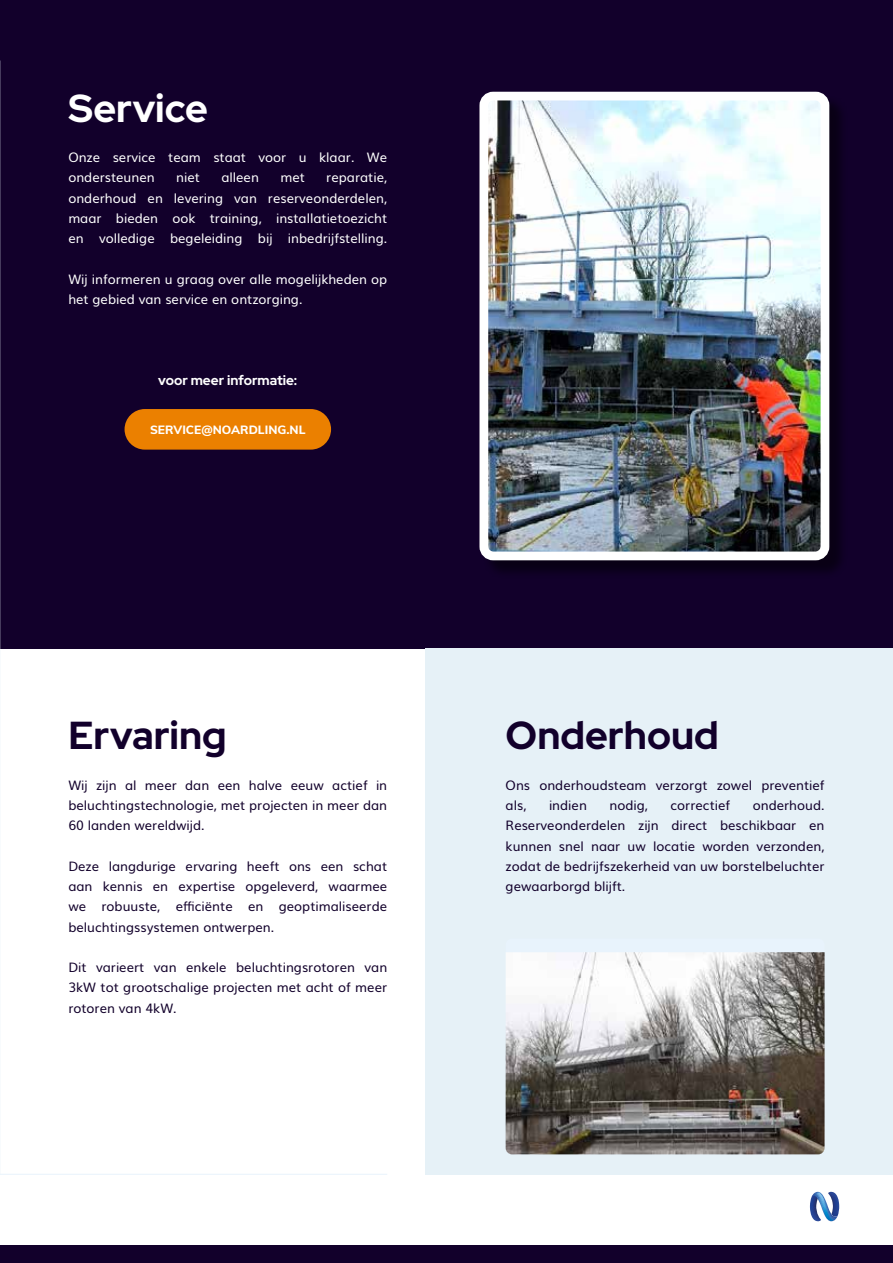
<style>
.page{position:relative;width:893px;height:1263px;background:#fff}
.page>*{position:absolute;margin:0;border:0;box-sizing:border-box;transform-origin:0 0}
.t1{font:300 39px "Red Hat Display";color:#12002b}
.t2{font:300 39px "Red Hat Display";color:#fff}
.t3{font:300 13.5px "Red Hat Display";color:#fff}
.t4{font:13.05px/20.2px "Muli";color:#12002b;text-align:justify}
.t5{font:13.05px/20.2px "Muli";color:#fff}
.t6{font:800 12px "Muli";color:#fff}
</style>
<div class="page">
<div style="left:0;top:1245px;width:893px;height:18px;background:#12002b"></div>
<div style="left:0;top:0;width:893px;height:648px;background:#12002b"></div>
<hr style="left:0;top:1174px;width:387px;height:1px;background:#e8f3fc">
<div style="left:482px;top:94px;width:366px;height:485px;background:#0c001e"></div>
<img style="left:489px;top:102px;width:330px;height:448px">
<div style="left:479px;top:92px;width:350px;height:468px;border:9px solid #fff;border-radius:9px"></div>
<svg style="left:810px;top:1192px;width:29px;height:29px"></svg>
<div style="left:425px;top:648px;width:468px;height:527px;background:#e6f1f7"></div>
<div style="left:125px;top:409px;width:206px;height:41px;background:#eb8000;border-radius:20px"></div>
<div style="left:506px;top:938px;width:319px;height:216px;background:#e8f3fc;border-radius:6px"></div>
<img style="left:506px;top:952px;width:319px;height:202px">
<h1 class="t2" style="left:68px;top:82px;width:141px">Service</h1>
<p class="t5" style="left:68px;top:146px;width:320px">Onze service team staat voor u klaar. We ondersteunen</p>
<p class="t5" style="left:176px;top:166px;width:25px">niet</p>
<p class="t5" style="left:221px;top:166px;width:39px">alleen</p>
<p class="t5" style="left:280px;top:166px;width:26px">met</p>
<p class="t5" style="left:68px;top:166px;width:320px;text-align:justify;text-indent:258px">reparatie, onderhoud en levering van reserveonderdelen, maar bieden ook training, installatietoezicht en volledige begeleiding bij inbedrijfstelling.</p>
<p class="t5" style="left:68px;top:268px;width:320px">Wij informeren u graag over alle mogelijkheden op het gebied van service en ontzorging.</p>
<p class="t3" style="left:158px;top:371px;width:141px">voor meer informatie:</p>
<p class="t6" style="left:150px;top:421px;width:157px">SERVICE@NOARDLING.NL</p>
<h1 class="t1" style="left:68px;top:710px;width:160px">Ervaring</h1>
<p class="t4" style="left:68px;top:774px;width:320px">Wij zijn al meer dan een halve eeuw actief in beluchtingstechnologie, met projecten in meer dan 60 landen wereldwijd.</p>
<p class="t4" style="left:68px;top:855px;width:320px">Deze langdurige ervaring heeft ons een schat aan kennis en expertise opgeleverd, waarmee we robuuste, efficiënte en geoptimaliseerde beluchtingssystemen ontwerpen.</p>
<p class="t4" style="left:68px;top:956px;width:320px">Dit varieert van enkele beluchtingsrotoren van 3kW tot grootschalige projecten met acht of meer rotoren van 4kW.</p>
<h1 class="t1" style="left:506px;top:710px;width:215px">Onderhoud</h1>
<p class="t4" style="left:506px;top:774px;width:320px">Ons onderhoudsteam verzorgt zowel preventief als,</p>
<p class="t4" style="left:506px;top:794px;width:320px;text-indent:247px">onderhoud.<br>Reserveonderdelen zijn direct beschikbaar en kunnen snel naar uw locatie worden verzonden, zodat de bedrijfszekerheid van uw borstelbeluchter gewaarborgd blijft.</p>
<p class="t4" style="left:549px;top:794px;width:39px">indien</p>
<p class="t4" style="left:609px;top:794px;width:40px">nodig,</p>
<p class="t4" style="left:670px;top:794px;width:61px">correctief</p>
</div>
